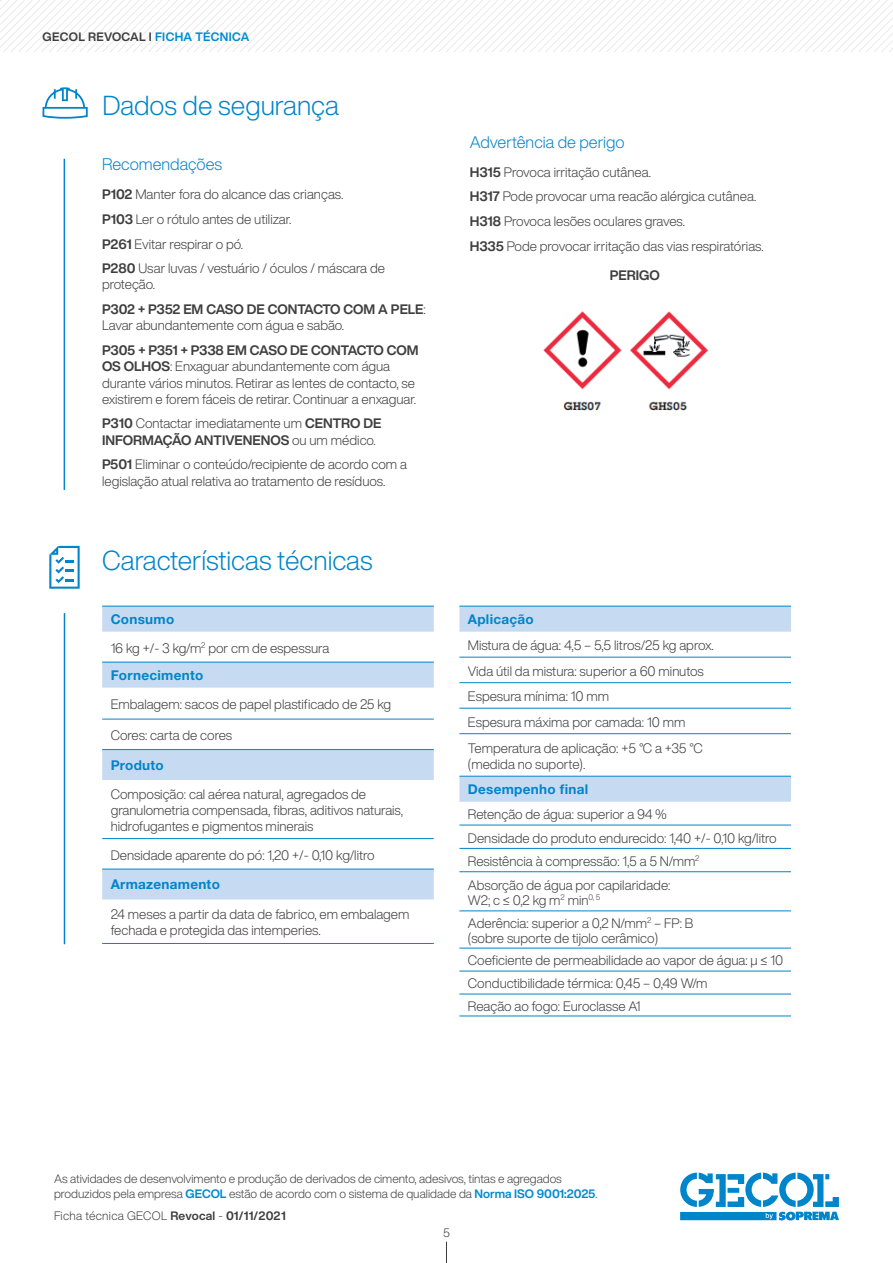
<style>
.page{position:relative;width:893px;height:1263px;background:#fff}
.page>*{position:absolute;margin:0;border:0;box-sizing:border-box;transform-origin:0 0}
.t1{font:300 27px "Helvetica Now Display";color:#0084ca}
.t2{font:300 16.5px "Helvetica Now Display";color:#0084ca}
.t3{font:300 13.5px/16.2px "Helvetica Now Display";color:#3e3e3f}
.t4{font:700 13.5px "Helvetica Neue LT Std";letter-spacing:.02em;color:#0084ca}
.t5{font:700 13.5px/24.8px "Helvetica Now Display";color:#3e3e3f}
.t6{font:300 12px/15px "Helvetica Now Display";color:#3e3e3f}
.t7{font:300 12px "Helvetica Now Display";letter-spacing:.025em;color:#3e3e3f}
.t8{font:700 12px "Helvetica Now Display";letter-spacing:.03em;color:#3e3e3f}
.s1{color:#008bcf}
.s2{font-weight:700}
.s3{font-weight:300}
.s4{font-weight:700;color:#008bcf}
</style>
<div class="page">
<svg style="left:446px;top:1242px;width:1px;height:21px"></svg>
<svg style="left:680px;top:1172px;width:159px;height:48px"></svg>
<svg style="left:0;top:0;width:893px;height:51px"></svg>
<hr style="left:64px;top:159px;width:1px;height:331px;background:#0084ca">
<svg style="left:102px;top:607px;width:332px;height:292px"></svg>
<hr style="left:102px;top:606px;width:332px;height:1px;background:#0084ca">
<hr style="left:102px;top:662px;width:332px;height:1px;background:#0084ca">
<hr style="left:102px;top:719px;width:332px;height:1px;background:#0084ca">
<hr style="left:102px;top:749px;width:332px;height:1px;background:#0084ca">
<hr style="left:102px;top:838px;width:332px;height:1px;background:#0084ca">
<hr style="left:102px;top:869px;width:332px;height:1px;background:#0084ca">
<hr style="left:102px;top:943px;width:332px;height:1px;background:#0084ca">
<svg style="left:459px;top:607px;width:332px;height:50px"></svg>
<svg style="left:459px;top:683px;width:332px;height:311px"></svg>
<hr style="left:459px;top:776px;width:332px;height:1px;background:#0084ca">
<hr style="left:459px;top:1015px;width:332px;height:1px;background:#0084ca">
<hr style="left:459px;top:657px;width:332px;height:1px;background:#0084ca">
<hr style="left:459px;top:682px;width:332px;height:1px;background:#0084ca">
<hr style="left:459px;top:708px;width:332px;height:1px;background:#0084ca">
<hr style="left:459px;top:733px;width:332px;height:1px;background:#0084ca">
<hr style="left:459px;top:825px;width:332px;height:1px;background:#0084ca">
<hr style="left:459px;top:848px;width:332px;height:1px;background:#0084ca">
<hr style="left:459px;top:948px;width:332px;height:1px;background:#0084ca">
<hr style="left:459px;top:971px;width:332px;height:1px;background:#0084ca">
<hr style="left:459px;top:871px;width:332px;height:1px;background:#0084ca">
<hr style="left:459px;top:910px;width:332px;height:1px;background:#0084ca">
<hr style="left:459px;top:994px;width:332px;height:1px;background:#0084ca">
<hr style="left:459px;top:606px;width:332px;height:1px;background:#0084ca">
<hr style="left:64px;top:613px;width:1px;height:331px;background:#0084ca">
<svg style="left:49px;top:546px;width:31px;height:43px"></svg>
<img style="left:543px;top:311px;width:166px;height:100px">
<svg style="left:43px;top:87px;width:45px;height:32px"></svg>
<p class="t8" style="left:43px;top:28px;width:208px">GECOL REVOCAL I <span class="s1">FICHA TÉCNICA</span></p>
<h1 class="t1" style="left:102px;top:87px;width:238px">Dados de segurança</h1>
<p class="t2" style="left:102px;top:153px;width:122px">Recomendações</p>
<p class="t3" style="left:102px;top:182px;width:284px;line-height:24.8px"><span class="s2">P102</span> Manter fora do alcance das crianças.<br><span class="s2">P103</span> Ler o rótulo antes de utilizar.<br><span class="s2">P261</span> Evitar respirar o pó.<br><span class="s2">P280</span> Usar luvas / vestuário / óculos / máscara de</p>
<p class="t5" style="left:102px;top:272px;width:325px"><span class="s3">proteção.<br></span>P302 + P352 EM CASO DE CONTACTO COM A PELE<span class="s3">:</span></p>
<p class="t3" style="left:102px;top:317px;width:244px">Lavar abundantemente com água e sabão.</p>
<p class="t3" style="left:102px;top:342px;width:318px"><span class="s2">P305 + P351 + P338 EM CASO DE CONTACTO COM OS OLHOS</span>: Enxaguar abundantemente com água durante vários minutos. Retirar as lentes de contacto, se existirem e forem fáceis de retirar. Continuar a enxaguar.</p>
<p class="t3" style="left:102px;top:415px;width:281px"><span class="s2">P310</span> Contactar imediatamente um <span class="s2">CENTRO DE<br>INFORMAÇÃO ANTIVENENOS</span> ou um médico.</p>
<p class="t3" style="left:102px;top:456px;width:306px"><span class="s2">P501</span> Eliminar o conteúdo/recipiente de acordo com a legislação atual relativa ao tratamento de resíduos.</p>
<h1 class="t1" style="left:102px;top:541px;width:272px">Características técnicas</h1>
<p class="t4" style="left:111px;top:611px;width:65px">Consumo</p>
<p class="t3" style="left:111px;top:639px;width:220px">16 kg +/- 3 kg/m<sup>2</sup> por cm de espessura</p>
<p class="t4" style="left:111px;top:667px;width:94px">Fornecimento</p>
<p class="t3" style="left:111px;top:696px;width:282px">Embalagem: sacos de papel plastificado de 25 kg</p>
<p class="t3" style="left:111px;top:727px;width:123px">Cores: carta de cores</p>
<p class="t4" style="left:111px;top:757px;width:55px">Produto</p>
<p class="t3" style="left:111px;top:786px;width:294px">Composição: cal aérea natural, agregados de granulometria compensada, fibras, aditivos naturais, hidrofugantes e pigmentos minerais</p>
<p class="t3" style="left:111px;top:847px;width:266px">Densidade aparente do pó: 1,20 +/- 0,10 kg/litro</p>
<p class="t4" style="left:111px;top:876px;width:111px">Armazenamento</p>
<p class="t3" style="left:111px;top:906px;width:300px">24 meses a partir da data de fabrico, em embalagem fechada e protegida das intemperies.</p>
<p class="t2" style="left:470px;top:130px;width:157px">Advertência de perigo</p>
<p class="t3" style="left:470px;top:159px;width:296px;line-height:24.8px"><span class="s2">H315</span> Provoca irritação cutânea.<br><span class="s2">H317</span> Pode provocar uma reacão alérgica cutânea.<br><span class="s2">H318</span> Provoca lesões oculares graves.<br><span class="s2">H335</span> Pode provocar irritação das vias respiratórias.</p>
<p class="t5" style="left:610px;top:262px;width:52px">PERIGO</p>
<p class="t4" style="left:468px;top:611px;width:67px">Aplicação</p>
<p class="t3" style="left:468px;top:632px;width:247px;line-height:25.7px">Mistura de água: 4,5 – 5,5 litros/25 kg aprox.<br>Vida útil da mistura: superior a 60 minutos Espesura mínima: 10 mm<br>Espesura máxima por camada: 10 mm Temperatura de aplicação: +5 °C a +35 °C</p>
<p class="t3" style="left:468px;top:756px;width:119px">(medida no suporte).</p>
<p class="t4" style="left:468px;top:781px;width:122px">Desempenho final</p>
<p class="t3" style="left:468px;top:802px;width:310px;line-height:23.5px">Retenção de água: superior a 94 %<br>Densidade do produto endurecido: 1,40 +/- 0,10 kg/litro Resistência à compressão: 1,5 a 5 N/mm<sup>2<br></sup>Absorção de água por capilaridade:</p>
<p class="t3" style="left:468px;top:888px;width:227px;line-height:23.1px">W2; c ≤ 0,2 kg m<sup>2</sup> min<sup>0,</sup> <sup>5<br></sup>Aderência: superior a 0,2 N/mm<sup>2</sup> – FP: B</p>
<p class="t3" style="left:468px;top:927px;width:317px;line-height:22.6px">(sobre suporte de tijolo cerâmico)<br>Coeficiente de permeabilidade ao vapor de água: µ ≤ 10<br>Conductibilidade térmica: 0,45 – 0,49 W/m<br>Reação ao fogo: Euroclasse A1</p>
<p class="t6" style="left:54px;top:1171px;width:545px">As atividades de desenvolvimento e produção de derivados de cimento, adesivos, tintas e agregados produzidos pela empresa <span class="s4">GECOL</span> estão de acordo com o sistema de qualidade da <span class="s4">Norma ISO 9001:2025</span>.</p>
<p class="t7" style="left:54px;top:1208px;width:233px">Ficha técnica GECOL <span class="s2">Revocal</span> - <span class="s2">01/11/2021</span></p>
<p class="t6" style="left:443px;top:1225px;width:8px">5</p>
</div>
